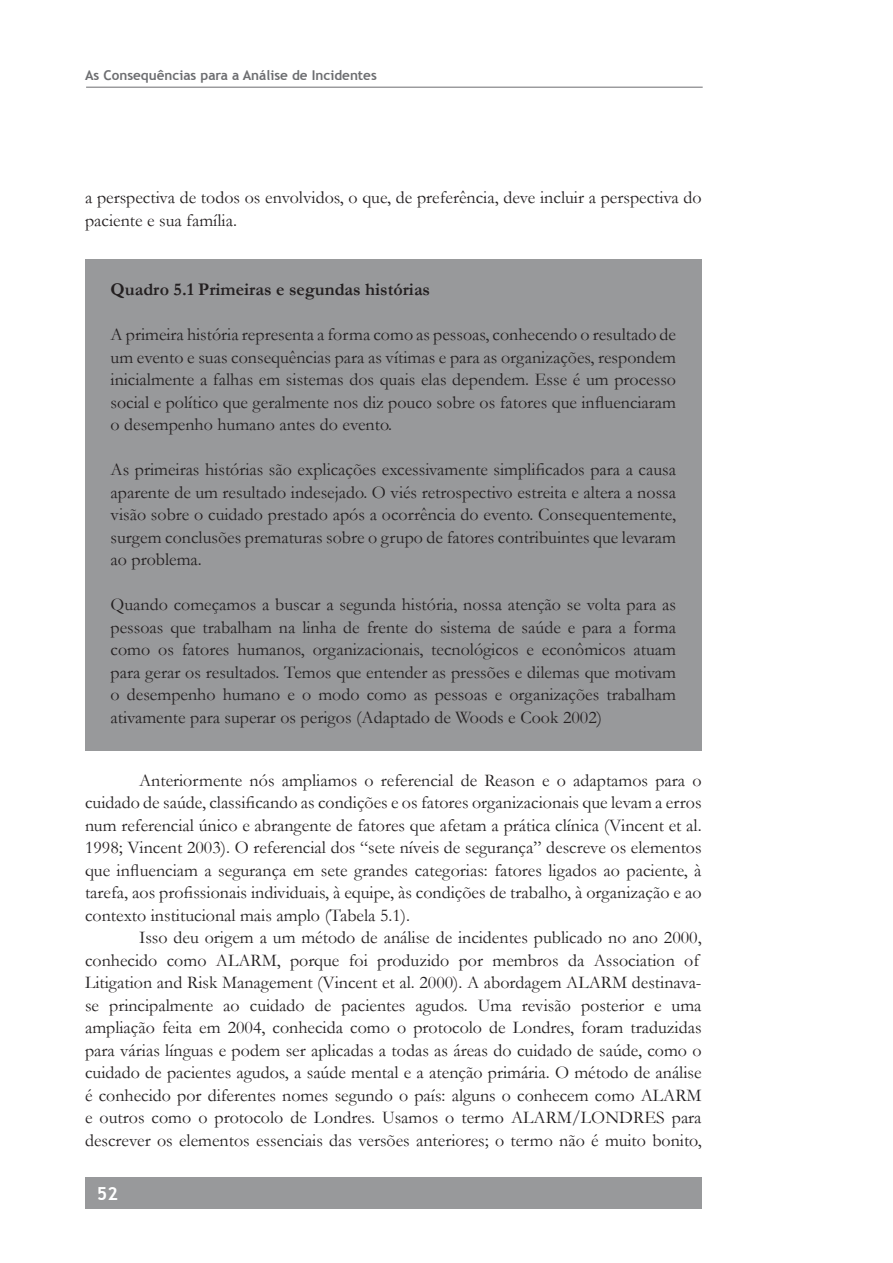
<style>
.page{position:relative;width:893px;height:1263px;background:#fff}
.page>*{position:absolute;margin:0;border:0;box-sizing:border-box;transform-origin:0 0}
.t1{font:18px/22.5px "Garamond";color:#231f20;text-align:justify}
.t2{font:700 18px "Garamond";color:#231f20}
.t3{font:700 18px "Trebuchet MS";color:#fff}
.t4{font:700 13.5px "Trebuchet MS";color:#6c6d70}
</style>
<div class="page">
<div style="left:85px;top:259px;width:617px;height:491px;background:#98999b"></div>
<div style="left:85px;top:1177px;width:617px;height:32px;background:#98999b"></div>
<hr style="left:86px;top:87px;width:617px;height:1px;background:#6c6d70">
<p class="t4" style="left:85px;top:67px;width:293px">As Consequências para a Análise de Incidentes</p>
<p class="t1" style="left:85px;top:186px;width:618px">a perspectiva de todos os envolvidos, o que, de preferência, deve incluir a perspectiva do paciente e sua família.</p>
<p class="t2" style="left:111px;top:279px;width:321px">Quadro 5.1 Primeiras e segundas histórias</p>
<p class="t1" style="left:111px;top:323px;width:567px">A primeira história representa a forma como as pessoas, conhecendo o resultado de um evento e suas consequências para as vítimas e para as organizações, respondem inicialmente a falhas em sistemas dos quais elas dependem. Esse é um processo social e político que geralmente nos diz pouco sobre os fatores que influenciaram o desempenho humano antes do evento.</p>
<p class="t1" style="left:111px;top:458px;width:567px">As primeiras histórias são explicações excessivamente simplificados para a causa aparente de um resultado indesejado. O viés retrospectivo estreita e altera a nossa visão sobre o cuidado prestado após a ocorrência do evento. Consequentemente, surgem conclusões prematuras sobre o grupo de fatores contribuintes que levaram ao problema.</p>
<p class="t1" style="left:111px;top:593px;width:567px">Quando começamos a buscar a segunda história, nossa atenção se volta para as pessoas que trabalham na linha de frente do sistema de saúde e para a forma como os fatores humanos, organizacionais, tecnológicos e econômicos atuam para gerar os resultados. Temos que entender as pressões e dilemas que motivam o desempenho humano e o modo como as pessoas e organizações trabalham ativamente para superar os perigos (Adaptado de Woods e Cook 2002)</p>
<p class="t1" style="left:85px;top:768px;width:618px;text-indent:54px">Anteriormente nós ampliamos o referencial de Reason e o adaptamos para o cuidado de saúde, classificando as condições e os fatores organizacionais que levam a erros num referencial único e abrangente de fatores que afetam a prática clínica (Vincent et al.<br>1998; Vincent 2003). O referencial dos “sete níveis de segurança” descreve os elementos que influenciam a segurança em sete grandes categorias: fatores ligados ao paciente, à tarefa, aos profissionais individuais, à equipe, às condições de trabalho, à organização e ao contexto institucional mais amplo (Tabela 5.1).</p>
<p class="t1" style="left:85px;top:926px;width:618px;text-align:left;text-indent:54px">Isso deu origem a um método de análise de incidentes publicado no ano 2000, conhecido como ALARM, porque foi produzido por membros da Association of Litigation and Risk Management (Vincent et al. 2000). A abordagem ALARM destinava&shy;se principalmente ao cuidado de pacientes agudos. Uma revisão posterior e uma ampliação feita em 2004, conhecida como o protocolo de Londres, foram traduzidas para várias línguas e podem ser aplicadas a todas as áreas do cuidado de saúde, como o cuidado de pacientes agudos, a saúde mental e a atenção primária. O método de análise é conhecido por diferentes nomes segundo o país: alguns o conhecem como ALARM e outros como o protocolo de Londres. Usamos o termo ALARM/LONDRES para descrever os elementos essenciais das versões anteriores; o termo não é muito bonito,</p>
<p class="t3" style="left:97px;top:1182px;width:23px">52</p>
</div>
